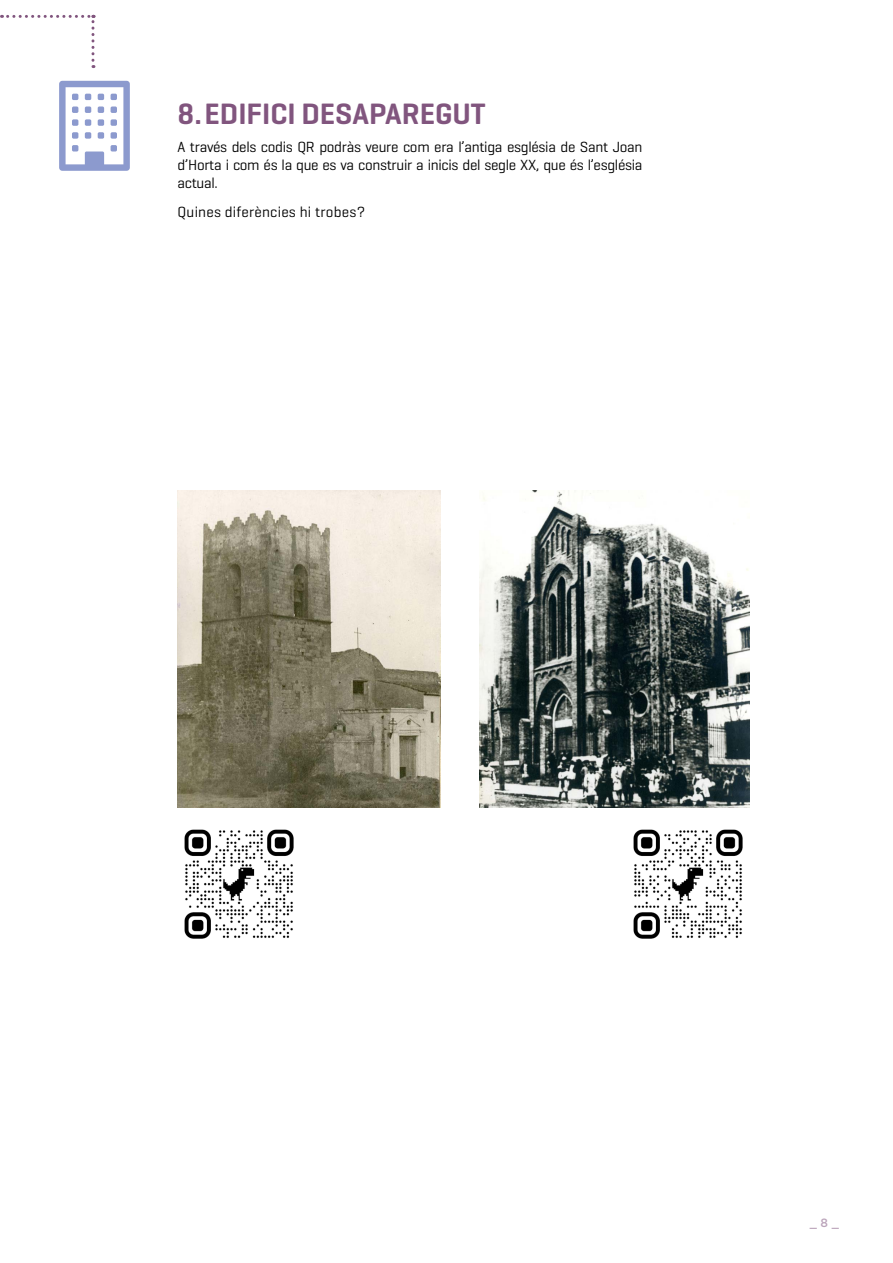
<style>
.page{position:relative;width:893px;height:1263px;background:#fff}
.page>*{position:absolute;margin:0;border:0;box-sizing:border-box;transform-origin:0 0}
.t1{font:600 30px "Geogrotesque";color:#81557e}
.t2{font:15px/18px "Geogrotesque";letter-spacing:-.02em;color:#000;text-align:justify}
.t3{font:15px "Geogrotesque";letter-spacing:.015em;color:#000}
.t4{font:500 12px "Gotham";color:#bca5bb}
</style>
<div class="page">
<svg style="left:2px;top:15px;width:92px;height:53px"></svg>
<img style="left:480px;top:491px;width:270px;height:317px">
<img style="left:178px;top:491px;width:263px;height:317px">
<img style="left:184px;top:829px;width:110px;height:110px">
<img style="left:633px;top:829px;width:110px;height:110px">
<h1 class="t1" style="left:178px;top:95px;width:310px">8.EDIFICI DESAPAREGUT</h1>
<p class="t2" style="left:178px;top:138px;width:466px">A través dels codis QR podràs veure com era l’antiga església de Sant Joan d’Horta i com és la que es va construir a inicis del segle XX, que és l’església actual.</p>
<p class="t3" style="left:178px;top:202px;width:189px">Quines diferències hi trobes?</p>
<p class="t4" style="left:810px;top:1215px;width:31px">_ 8 _</p>
</div>
